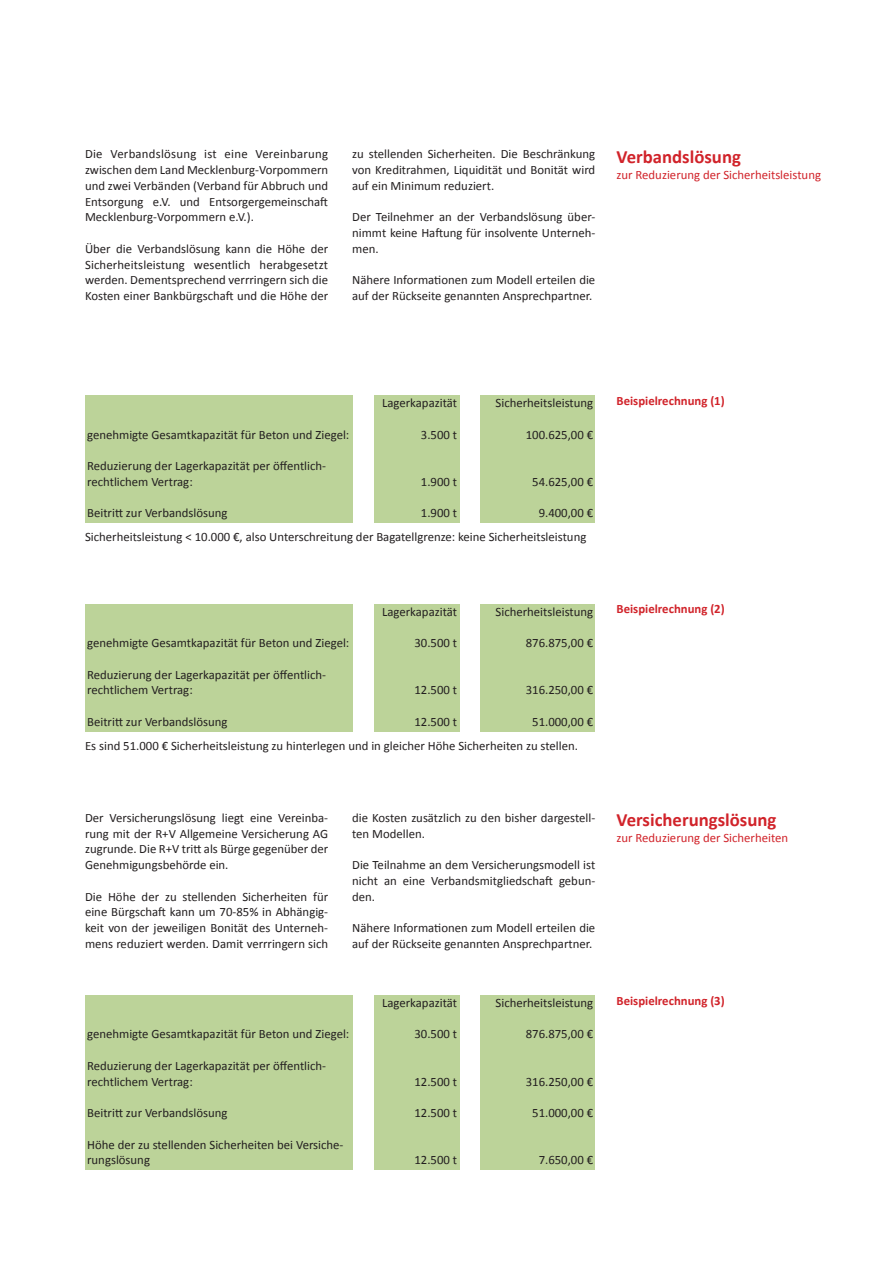
<style>
.page{position:relative;width:893px;height:1263px;background:#fff}
.page>*{position:absolute;margin:0;border:0;box-sizing:border-box;transform-origin:0 0}
.t1{font:700 18.75px "Calibri";color:#d1232a}
.t2{font:12.75px/15.8px "Calibri";color:#231f20;text-align:justify}
.t3{font:12.75px "Calibri";color:#d1232a}
.t4{font:700 12.75px "Calibri";color:#d1232a}
</style>
<div class="page">
<div style="left:85px;top:395px;width:268px;height:128px;background:#bcd399"></div>
<div style="left:374px;top:395px;width:85px;height:128px;background:#bcd399"></div>
<div style="left:480px;top:395px;width:115px;height:128px;background:#bcd399"></div>
<div style="left:85px;top:604px;width:268px;height:127px;background:#bcd399"></div>
<div style="left:374px;top:604px;width:85px;height:127px;background:#bcd399"></div>
<div style="left:480px;top:604px;width:115px;height:127px;background:#bcd399"></div>
<div style="left:85px;top:995px;width:268px;height:174px;background:#bcd399"></div>
<div style="left:374px;top:995px;width:85px;height:174px;background:#bcd399"></div>
<div style="left:480px;top:995px;width:115px;height:174px;background:#bcd399"></div>
<p class="t2" style="left:85px;top:146px;width:245px">Die Verbandslösung ist eine Vereinbarung zwischen dem Land Mecklenburg-Vorpommern und zwei Verbänden (Verband für Abbruch und Entsorgung e.V. und Entsorgergemeinschaft Mecklenburg-Vorpommern e.V.).</p>
<p class="t2" style="left:85px;top:240px;width:245px">Über die Verbandslösung kann die Höhe der Sicherheitsleistung wesentlich herabgesetzt werden. Dementsprechend verrringern sich die Kosten einer Bankbürgschaft und die Höhe der</p>
<p class="t2" style="left:352px;top:146px;width:245px">zu stellenden Sicherheiten. Die Beschränkung von Kreditrahmen, Liquidität und Bonität wird auf ein Minimum reduziert.</p>
<p class="t2" style="left:352px;top:209px;width:245px">Der Teilnehmer an der Verbandslösung über&shy;nimmt keine Haftung für insolvente Unterneh&shy;men.</p>
<p class="t2" style="left:352px;top:272px;width:245px">Nähere Informationen zum Modell erteilen die auf der Rückseite genannten Ansprechpartner.</p>
<p class="t1" style="left:617px;top:145px;width:126px">Verbandslösung</p>
<p class="t3" style="left:617px;top:166px;width:206px">zur Reduzierung der Sicherheitsleistung</p>
<p class="t2" style="left:382px;top:394px;width:76px">Lagerkapazität</p>
<p class="t2" style="left:421px;top:426px;width:38px">3.500 t</p>
<p class="t2" style="left:421px;top:473px;width:38px">1.900 t</p>
<p class="t2" style="left:421px;top:505px;width:38px">1.900 t</p>
<p class="t2" style="left:496px;top:394px;width:99px">Sicherheitsleistung</p>
<p class="t2" style="left:526px;top:426px;width:69px">100.625,00 €</p>
<p class="t2" style="left:532px;top:473px;width:62px">54.625,00 €</p>
<p class="t2" style="left:539px;top:505px;width:56px">9.400,00 €</p>
<p class="t2" style="left:85px;top:528px;width:503px">Sicherheitsleistung &lt; 10.000 €, also Unterschreitung der Bagatellgrenze: keine Sicherheitsleistung</p>
<p class="t2" style="left:87px;top:426px;width:264px">genehmigte Gesamtkapazität für Beton und Ziegel:</p>
<p class="t2" style="left:87px;top:457px;width:240px">Reduzierung der Lagerkapazität per öffentlich&shy;rechtlichem Vertrag:</p>
<p class="t2" style="left:87px;top:505px;width:142px">Beitritt zur Verbandslösung</p>
<p class="t2" style="left:496px;top:603px;width:99px">Sicherheitsleistung</p>
<p class="t2" style="left:526px;top:634px;width:69px">876.875,00 €</p>
<p class="t2" style="left:526px;top:682px;width:69px">316.250,00 €</p>
<p class="t2" style="left:532px;top:713px;width:62px">51.000,00 €</p>
<p class="t2" style="left:85px;top:737px;width:494px">Es sind 51.000 € Sicherheitsleistung zu hinterlegen und in gleicher Höhe Sicherheiten zu stellen.</p>
<p class="t2" style="left:382px;top:603px;width:76px">Lagerkapazität</p>
<p class="t2" style="left:414px;top:634px;width:44px">30.500 t</p>
<p class="t2" style="left:414px;top:682px;width:44px">12.500 t</p>
<p class="t2" style="left:414px;top:713px;width:44px">12.500 t</p>
<p class="t2" style="left:87px;top:634px;width:264px">genehmigte Gesamtkapazität für Beton und Ziegel:</p>
<p class="t2" style="left:87px;top:666px;width:240px">Reduzierung der Lagerkapazität per öffentlich&shy;rechtlichem Vertrag:</p>
<p class="t2" style="left:87px;top:713px;width:142px">Beitritt zur Verbandslösung</p>
<p class="t4" style="left:617px;top:393px;width:110px">Beispielrechnung (1)</p>
<p class="t4" style="left:617px;top:601px;width:110px">Beispielrechnung (2)</p>
<p class="t2" style="left:85px;top:809px;width:245px">Der Versicherungslösung liegt eine Vereinba&shy;rung mit der R+V Allgemeine Versicherung AG zugrunde. Die R+V tritt als Bürge gegenüber der Genehmigungsbehörde ein.</p>
<p class="t2" style="left:85px;top:888px;width:245px">Die Höhe der zu stellenden Sicherheiten für eine Bürgschaft kann um 70-85% in Abhängig&shy;keit von der jeweiligen Bonität des Unterneh&shy;mens reduziert werden. Damit verrringern sich</p>
<p class="t2" style="left:352px;top:809px;width:245px">die Kosten zusätzlich zu den bisher dargestell&shy;ten Modellen.</p>
<p class="t2" style="left:352px;top:856px;width:245px">Die Teilnahme an dem Versicherungsmodell ist nicht an eine Verbandsmitgliedschaft gebun&shy;den.</p>
<p class="t2" style="left:352px;top:919px;width:245px">Nähere Informationen zum Modell erteilen die auf der Rückseite genannten Ansprechpartner.</p>
<p class="t2" style="left:87px;top:1025px;width:264px">genehmigte Gesamtkapazität für Beton und Ziegel:</p>
<p class="t2" style="left:87px;top:1057px;width:240px">Reduzierung der Lagerkapazität per öffentlich&shy;rechtlichem Vertrag:</p>
<p class="t2" style="left:87px;top:1104px;width:142px">Beitritt zur Verbandslösung</p>
<p class="t2" style="left:87px;top:1136px;width:258px">Höhe der zu stellenden Sicherheiten bei Versiche&shy;rungslösung</p>
<p class="t2" style="left:382px;top:994px;width:76px">Lagerkapazität</p>
<p class="t2" style="left:414px;top:1025px;width:44px">30.500 t</p>
<p class="t2" style="left:414px;top:1073px;width:44px">12.500 t</p>
<p class="t2" style="left:414px;top:1104px;width:44px">12.500 t</p>
<p class="t2" style="left:414px;top:1151px;width:44px">12.500 t</p>
<p class="t2" style="left:496px;top:994px;width:99px">Sicherheitsleistung</p>
<p class="t2" style="left:526px;top:1025px;width:69px">876.875,00 €</p>
<p class="t2" style="left:526px;top:1073px;width:69px">316.250,00 €</p>
<p class="t2" style="left:532px;top:1104px;width:62px">51.000,00 €</p>
<p class="t2" style="left:539px;top:1151px;width:56px">7.650,00 €</p>
<p class="t1" style="left:617px;top:808px;width:161px">Versicherungslösung</p>
<p class="t3" style="left:617px;top:830px;width:173px">zur Reduzierung der Sicherheiten</p>
<p class="t4" style="left:617px;top:992px;width:110px">Beispielrechnung (3)</p>
</div>
